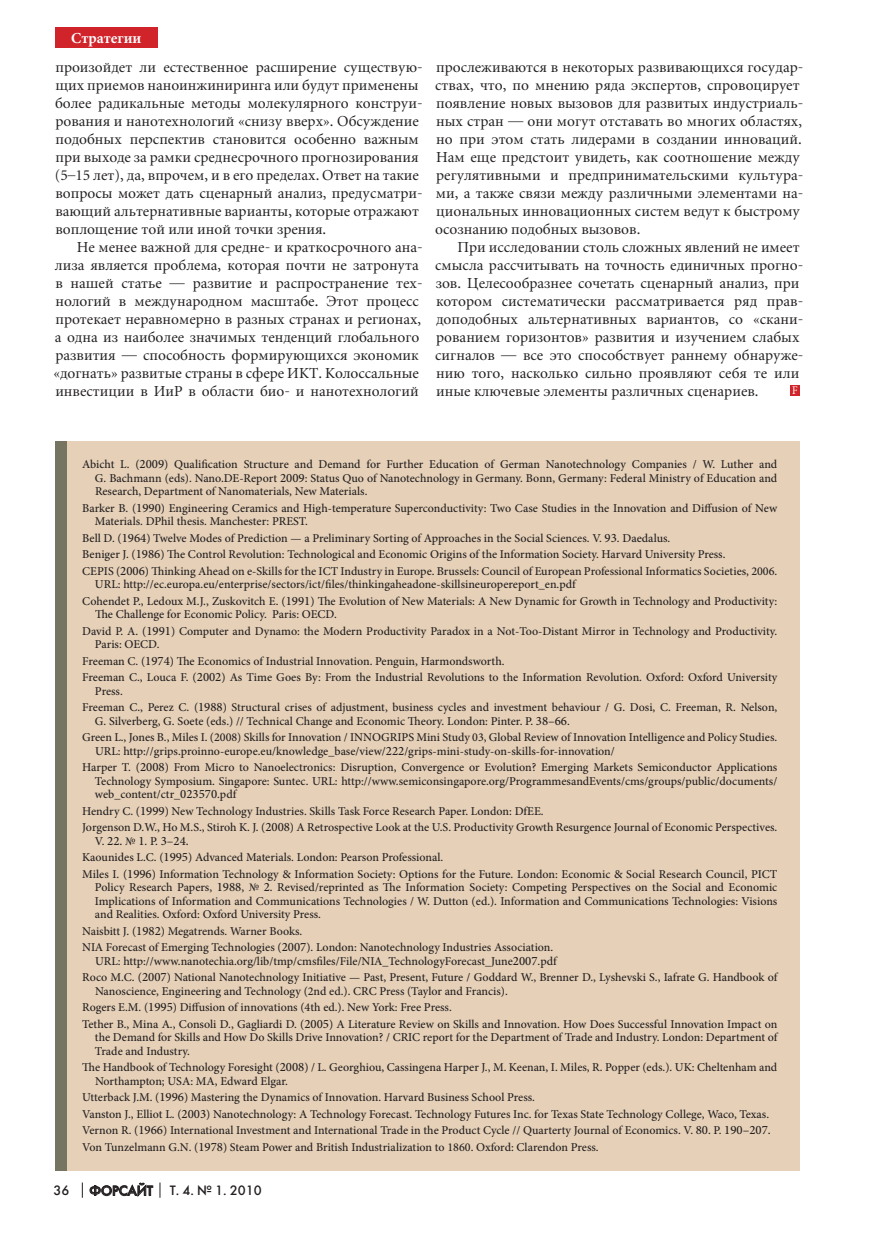
<style>
.page{position:relative;width:872px;height:1234px;background:#fff}
.page>*{position:absolute;margin:0;border:0;box-sizing:border-box;transform-origin:0 0}
.t1{font:15px/18px "Miniature";color:#231f20}
.t2{font:700 15px "Miniature";color:#fff}
.t3{font:13.5px "Futura Futuris C";color:#231f20}
.t4{font:500 12.75px "Minion Pro";color:#231f20}
.t5{font:500 12px/16.5px "Minion Pro";color:#231f20}
.t6{font:11.7px "Minion Pro";color:#fff;scale:.89 1}
.s1{font-size:12.75px}
.s2{font-size:12px}
</style>
<div class="page">
<svg style="left:82px;top:1182px;width:1px;height:15px"></svg>
<svg style="left:160px;top:1182px;width:1px;height:15px"></svg>
<svg style="left:89px;top:1182px;width:64px;height:14px"></svg>
<div style="left:55px;top:28px;width:102px;height:20px;background:#d1232a"></div>
<div style="left:55px;top:441px;width:12px;height:728px;background:#767561"></div>
<div style="left:67px;top:441px;width:732px;height:728px;background:#e6d1b8"></div>
<div style="left:790px;top:385px;width:9px;height:10px;background:#d1232a"></div>
<p class="t2" style="left:71px;top:30px;width:72px">Стратегии</p>
<p class="t1" style="left:55px;top:59px;width:369px">произойдет ли естественное расширение существую&shy;щих приемов наноинжиниринга или будут применены более радикальные методы молекулярного конструи&shy;рования и нанотехнологий «снизу вверх». Обсуждение подобных перспектив становится особенно важным при выходе за рамки среднесрочного прогнозирования (5–15 лет), да, впрочем, и в его пределах. Ответ на такие вопросы может дать сценарный анализ, предусматри&shy;вающий альтернативные варианты, которые отражают воплощение той или иной точки зрения.</p>
<p class="t1" style="left:53px;top:239px;width:371px;text-indent:23px">Не менее важной для средне- и краткосрочного ана&shy;лиза является проблема, которая почти не затронута в нашей статье — развитие и распространение тех&shy;нологий в международном масштабе. Этот процесс протекает неравномерно в разных странах и регионах, а одна из наиболее значимых тенденций глобального развития — способность формирующихся экономик «догнать» развитые страны в сфере ИКТ. Колоссальные инвестиции в ИиР в области био- и нанотехнологий</p>
<p class="t1" style="left:435px;top:59px;width:370px">прослеживаются в некоторых развивающихся государ&shy;ствах, что, по мнению ряда экспертов, спровоцирует появление новых вызовов для развитых индустриаль&shy;ных стран — они могут отставать во многих областях, но при этом стать лидерами в создании инноваций.<br>Нам еще предстоит увидеть, как соотношение между регулятивными и предпринимательскими культура&shy;ми, а также связи между различными элементами на&shy;циональных инновационных систем ведут к быстрому осознанию подобных вызовов.</p>
<p class="t1" style="left:435px;top:239px;width:369px;text-indent:22px">При исследовании столь сложных явлений не имеет смысла рассчитывать на точность единичных прогно&shy;зов. Целесообразнее сочетать сценарный анализ, при котором систематически рассматривается ряд прав&shy;доподобных альтернативных вариантов, со «скани&shy;рованием горизонтов» развития и изучением слабых сигналов — все это способствует раннему обнаруже&shy;нию того, насколько сильно проявляют себя те или иные ключевые элементы различных сценариев.</p>
<p class="t6" style="left:792px;top:382px;width:8px">F</p>
<p class="t5" style="left:95px;top:457px;width:684px;line-height:13.5px;text-align:justify;text-indent:-13px">Abicht L. (<span class="s1">2009</span>) Qualification Structure and Demand for Further Education of German Nanotechnology Companies / W. Luther and G. Bachmann (eds). Nano.DE-Report <span class="s1">2009</span>: Status Quo of Nanotechnology in Germany. Bonn, Germany: Federal Ministry of Education and Research, Department of Nanomaterials, New Materials.</p>
<p class="t5" style="left:95px;top:501px;width:684px;line-height:13.5px;text-indent:-13px">Barker B. (<span class="s1">1990</span>) Engineering Ceramics and High-temperature Superconductivity: Two Case Studies in the Innovation and Diffusion of New<br>Materials. DPhil thesis. Manchester: PREST.</p>
<p class="t5" style="left:82px;top:529px;width:696px">Bell D. (<span class="s1">1964</span>) Twelve Modes of Prediction — a Preliminary Sorting of Approaches in the Social Sciences. V. <span class="s1">93</span>. Daedalus.<br>Beniger J. (<span class="s1">1986</span>) The Control Revolution: Technological and Economic Origins of the Information Society. Harvard University Press.<br>CEPIS (<span class="s1">2006</span>) Thinking Ahead on e-Skills for the ICT Industry in Europe. Brussels: Council of European Professional Informatics Societies, 2006.</p>
<p class="t5" style="left:82px;top:576px;width:696px;text-indent:13px">URL: http://ec.europa.eu/enterprise/sectors/ict/files/thinkingaheadone-skillsineuropereport_en.pdf<br>Cohendet P., Ledoux M.J., Zuskovitch E. (<span class="s1">1991</span>) The Evolution of New Materials: A New Dynamic for Growth in Technology and Productivity:</p>
<p class="t5" style="left:82px;top:606px;width:696px;text-indent:13px">The Challenge for Economic Policy. Paris: OECD.<br>David P. A. (<span class="s1">1991</span>) Computer and Dynamo: the Modern Productivity Paradox in a Not-Too-Distant Mirror in Technology and Productivity.</p>
<p class="t5" style="left:82px;top:636px;width:696px;text-indent:13px">Paris: OECD.<br>Freeman C. (<span class="s1">1974</span>) The Economics of Industrial Innovation. Penguin, Harmondsworth.<br>Freeman C., Louca F. (<span class="s1">2002</span>) As Time Goes By: From the Industrial Revolutions to the Information Revolution. Oxford: Oxford University</p>
<p class="t5" style="left:82px;top:682px;width:696px;text-indent:13px">Press.<br>Freeman C., Perez C. (<span class="s1">1988</span>) Structural crises of adjustment, business cycles and investment behaviour / G. Dosi, C. Freeman, R. Nelson,</p>
<p class="t5" style="left:82px;top:712px;width:696px;text-indent:13px">G. Silverberg, G. Soete (eds.) // Technical Change and Economic Theory. London: Pinter. P. <span class="s1">38–66</span>.<br>Green L., Jones B., Miles I. (2008) Skills for Innovation / INNOGRIPS Mini Study 03, Global Review of Innovation Intelligence and Policy Studies.</p>
<p class="t5" style="left:82px;top:742px;width:696px;text-indent:13px">URL: http://grips.proinno-europe.eu/knowledge_base/view/<span class="s1">222</span>/grips-mini-study-on-skills-for-innovation/<br>Harper T. (<span class="s1">2008</span>) From Micro to Nanoelectronics: Disruption, Convergence or Evolution? Emerging Markets Semiconductor Applications</p>
<p class="t5" style="left:95px;top:774px;width:684px;line-height:13.5px">Technology Symposium. Singapore: Suntec. URL: http://www.semiconsingapore.org/ProgrammesandEvents/cms/groups/public/documents/ web_content/ctr_<span class="s1">023570</span>.pdf</p>
<p class="t5" style="left:82px;top:802px;width:696px">Hendry C. (<span class="s1">1999</span>) New Technology Industries. Skills Task Force Research Paper. London: DfEE.<br>Jorgenson D.W., Ho M.S., Stiroh K. J. (<span class="s1">2008</span>) A Retrospective Look at the U.S. Productivity Growth Resurgence Journal of Economic Perspectives.</p>
<p class="t4" style="left:95px;top:832px;width:95px"><span class="s2">V.</span> 22. <span class="s2">№</span> 1<span class="s2">. P.</span> 3–24.</p>
<p class="t5" style="left:82px;top:849px;width:696px">Kaounides L.C. (<span class="s1">1995</span>) Advanced Materials. London: Pearson Professional.<br>Miles I. (<span class="s1">1996</span>) Information Technology &amp; Information Society: Options for the Future. London: Economic &amp; Social Research Council, PICT</p>
<p class="t5" style="left:95px;top:880px;width:684px;line-height:13.5px;text-align:justify">Policy Research Papers, <span class="s1">1988</span>, № <span class="s1">2</span>. Revised/reprinted as The Information Society: Competing Perspectives on the Social and Economic Implications of Information and Communications Technologies / W. Dutton (ed.). Information and Communications Technologies: Visions and Realities. Oxford: Oxford University Press.</p>
<p class="t5" style="left:82px;top:922px;width:472px">Naisbitt J. (<span class="s1">1982</span>) Megatrends. Warner Books.<br>NIA Forecast of Emerging Technologies (<span class="s1">2007</span>). London: Nanotechnology Industries Association.</p>
<p class="t5" style="left:82px;top:952px;width:696px;text-indent:13px">URL: http://www.nanotechia.org/lib/tmp/cmsfiles/File/NIA_TechnologyForecast_June<span class="s1">2007</span>.pdf<br>Roco M.C. (<span class="s1">2007</span>) National Nanotechnology Initiative — Past, Present, Future / Goddard W., Brenner D., Lyshevski S., Iafrate G. Handbook of</p>
<p class="t5" style="left:82px;top:982px;width:696px;text-indent:13px">Nanoscience, Engineering and Technology (2nd ed.). CRC Press (Taylor and Francis).<br>Rogers E.M. (<span class="s1">1995</span>) Diffusion of innovations (4th ed.). New York: Free Press.<br>Tether B., Mina A., Consoli D., Gagliardi D. (<span class="s1">2005</span>) A Literature Review on Skills and Innovation. How Does Successful Innovation Impact on</p>
<p class="t5" style="left:95px;top:1030px;width:684px;line-height:13.5px">the Demand for Skills and How Do Skills Drive Innovation? / CRIC report for the Department of Trade and Industry. London: Department of<br>Trade and Industry.</p>
<p class="t5" style="left:95px;top:1060px;width:684px;line-height:13.5px;text-indent:-13px">The Handbook of Technology Foresight (<span class="s1">2008</span>) / L. Georghiou, Cassingena Harper J., M. Keenan, I. Miles, R. Popper (eds.). UK: Cheltenham and<br>Northampton; USA: MA, Edward Elgar.</p>
<p class="t5" style="left:82px;top:1088px;width:690px">Utterback J.M. (<span class="s1">1996</span>) Mastering the Dynamics of Innovation. Harvard Business School Press.<br>Vanston J., Elliot L. (<span class="s1">2003</span>) Nanotechnology: A Technology Forecast. Technology Futures Inc. for Texas State Technology College, Waco, Texas.<br>Vernon R. (<span class="s1">1966</span>) International Investment and International Trade in the Product Cycle // Quarterty Journal of Economics. V. <span class="s1">80</span>. P. <span class="s1">190–207.<br></span>Von Tunzelmann G.N. (<span class="s1">1978</span>) Steam Power and British Industrialization to 1860. Oxford: Clarendon Press.</p>
<p class="t3" style="left:54px;top:1182px;width:17px">36</p>
<p class="t3" style="left:89px;top:1182px;width:174px">Форсайт Т. 4. № 1. 2010</p>
</div>
